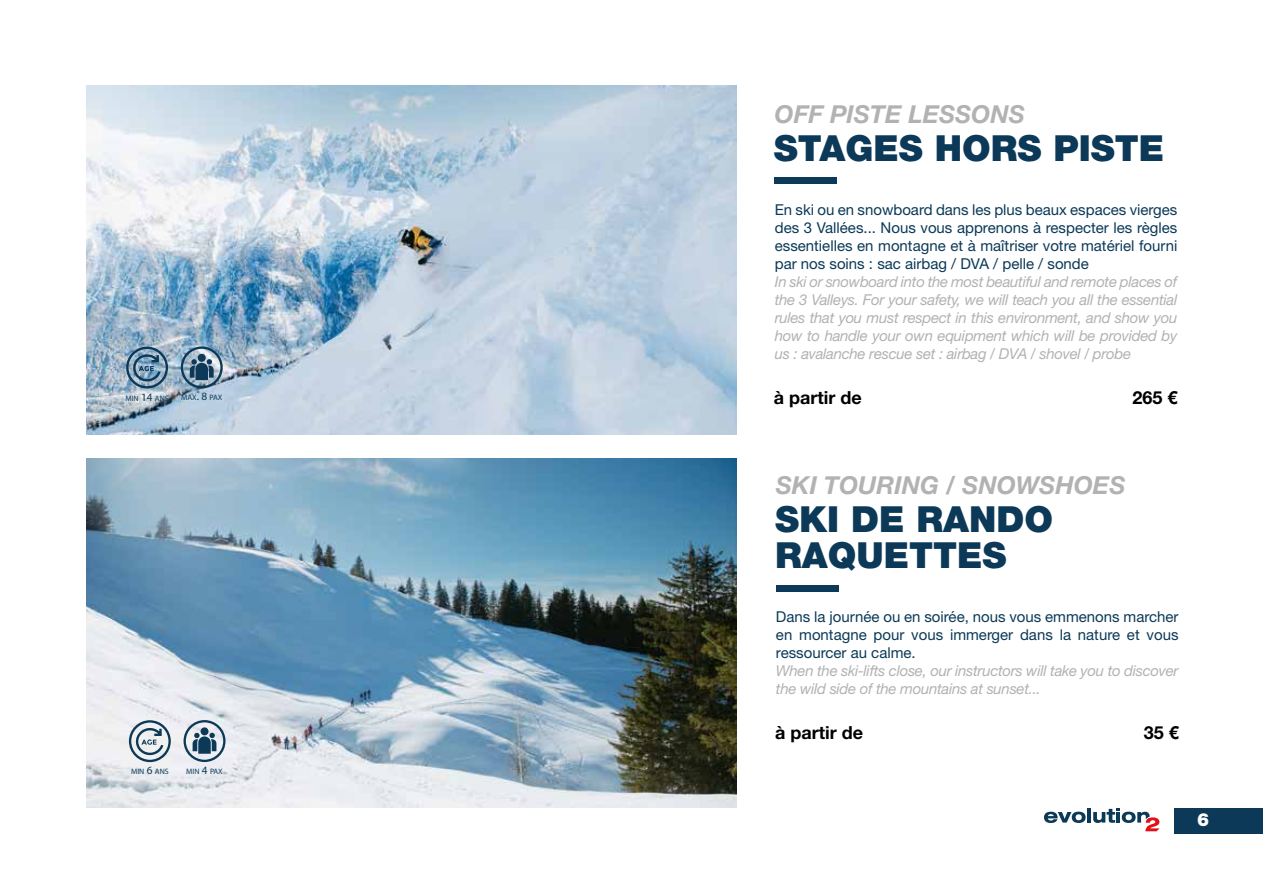
<style>
.page{position:relative;width:1263px;height:893px;background:#fff}
.page>*{position:absolute;margin:0;border:0;box-sizing:border-box;transform-origin:0 0}
.t1{font:900 36px/36px "Helvetica Neue LT Std";color:#0b3957}
.t2{font:italic 700 24.75px "Helvetica Neue LT Std";color:#b3b2b2}
.t3{font:700 18px "Helvetica Neue LT Std";color:#000}
.t4{font:900 18px "Helvetica Neue LT Std";color:#fff}
.t5{font:italic 15px/18px "Helvetica Neue LT Std";letter-spacing:-.02em;color:#b3b2b2}
.t6{font:15px/18px "Helvetica Neue LT Std";color:#0b3957;text-align:justify}
.t7{font:7.8px "Myriad Pro";color:#0b3957}
.s1{font-size:11.25px}
</style>
<div class="page">
<img style="left:87px;top:85px;width:649px;height:349px">
<div style="left:1175px;top:808px;width:88px;height:26px;background:#0b3957"></div>
<hr style="left:1087px;top:808px;width:4px;height:15px;background:#0b3957">
<svg style="left:1044px;top:812px;width:41px;height:11px"></svg>
<svg style="left:1093px;top:808px;width:66px;height:23px"></svg>
<div style="left:776px;top:585px;width:62px;height:6px;background:#0b3957"></div>
<div style="left:181px;top:346px;width:42px;height:42px;border:2px solid #0b3957;border-radius:50%"></div>
<svg style="left:190px;top:359px;width:24px;height:21px"></svg>
<div style="left:198px;top:354px;width:8px;height:8px;background:#0b3957;border-radius:50%"></div>
<div style="left:126px;top:347px;width:42px;height:41px;border:2px solid #0b3957;border-radius:50%"></div>
<svg style="left:133px;top:354px;width:28px;height:28px"></svg>
<img style="left:87px;top:458px;width:649px;height:349px">
<div style="left:184px;top:720px;width:41px;height:42px;border:2px solid #0b3957;border-radius:50%"></div>
<svg style="left:193px;top:733px;width:23px;height:21px"></svg>
<div style="left:201px;top:727px;width:7px;height:8px;background:#0b3957;border-radius:50%"></div>
<div style="left:129px;top:720px;width:42px;height:42px;border:2px solid #0b3957;border-radius:50%"></div>
<svg style="left:135px;top:728px;width:28px;height:27px"></svg>
<div style="left:775px;top:177px;width:62px;height:7px;background:#0b3957"></div>
<p class="t7" style="left:125px;top:393px;width:45px">MIN <span class="s1">14</span> ANS</p>
<p class="t7" style="left:181px;top:392px;width:42px">MAX<span class="s1">. 8</span> PAX</p>
<p class="t7" style="left:131px;top:766px;width:39px">MIN <span class="s1">6</span> ANS</p>
<p class="t7" style="left:186px;top:766px;width:38px">MIN <span class="s1">4</span> PAX</p>
<h2 class="t2" style="left:774px;top:99px;width:252px">OFF PISTE LESSONS</h2>
<h1 class="t1" style="left:774px;top:130px;width:392px">STAGES HORS PISTE</h1>
<p class="t6" style="left:775px;top:200px;width:404px">En ski ou en snowboard dans les plus beaux espaces vierges des 3 Vallées... Nous vous apprenons à respecter les règles essentielles en montagne et à maîtriser votre matériel fourni par nos soins : sac airbag / DVA / pelle / sonde</p>
<p class="t5" style="left:775px;top:272px;width:404px;text-align:justify">In ski or snowboard into the most beautiful and remote places of the 3 Valleys. For your safety, we will teach you all the essential rules that you must respect in this environment, and show you how to handle your own equipment which will be provided by us : avalanche rescue set : airbag / DVA / shovel / probe</p>
<p class="t3" style="left:774px;top:387px;width:89px">à partir de</p>
<p class="t3" style="left:1132px;top:387px;width:47px">265 €</p>
<h2 class="t2" style="left:776px;top:470px;width:351px">SKI TOURING / SNOWSHOES</h2>
<h1 class="t1" style="left:775px;top:501px;width:280px">SKI DE RANDO<br>RAQUETTES</h1>
<p class="t6" style="left:776px;top:608px;width:404px">Dans la journée ou en soirée, nous vous emmenons marcher en montagne pour vous immerger dans la nature et vous ressourcer au calme.</p>
<p class="t5" style="left:776px;top:662px;width:404px">When the ski-lifts close, our instructors will take you to discover the wild side of the mountains at sunset...</p>
<p class="t3" style="left:775px;top:721px;width:89px">à partir de</p>
<p class="t3" style="left:1144px;top:721px;width:37px">35 €</p>
<p class="t4" style="left:1197px;top:809px;width:14px">6</p>
</div>
